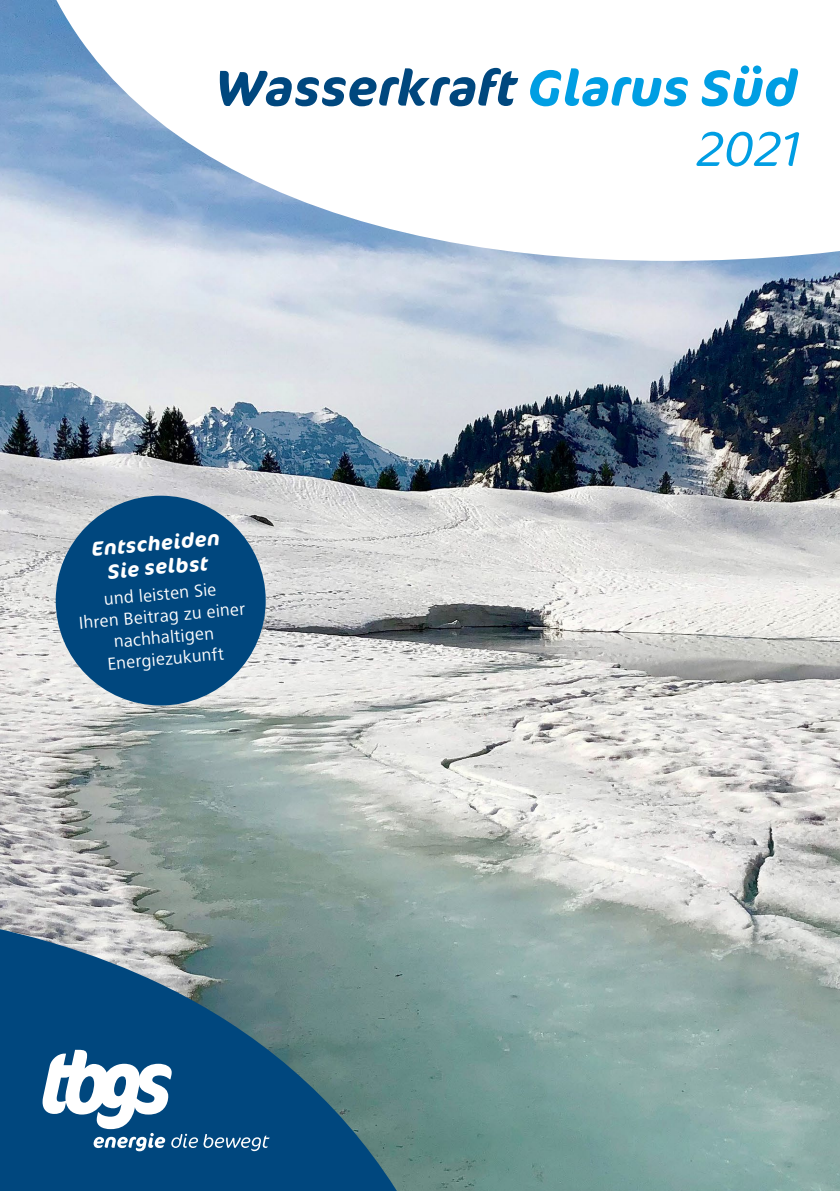
<style>
.page{position:relative;width:840px;height:1191px;background:#fff}
.page>*{position:absolute;margin:0;border:0;box-sizing:border-box;transform-origin:0 0}
.t1{font:italic 700 50.2px/60.4px "Cocon OT";color:#00477e;text-align:right}
.t2{font:italic 700 20px/24px "Cocon OT";color:#fff;text-align:center}
.t3{font:18px/21.6px "Frutiger Next LT";color:#fff;text-align:center}
.s1{color:#009ee3}
.s2{font-weight:300;color:#009ee3}
</style>
<div class="page">
<img style="left:0;top:0;width:839px;height:1191px">
<svg style="left:16px;top:0;width:823px;height:261px"></svg>
<svg style="left:0;top:903px;width:505px;height:288px;background:#4d788a"></svg>
<svg style="left:43px;top:1049px;width:226px;height:102px"></svg>
<div style="left:56px;top:495px;width:209px;height:210px;background:#00477e;border-radius:50%"></div>
<h1 class="t1" style="left:215px;top:59px;width:583px">Wasserkraft <span class="s1">Glarus Süd<br></span><span class="s2">2021</span></h1>
<p class="t2" style="left:91px;top:537px;width:130px;rotate:-5deg">Entscheiden<br>Sie selbst</p>
<p class="t3" style="left:76px;top:590px;width:168px;rotate:-5deg">und leisten Sie<br>Ihren Beitrag zu einer nachhaltigen<br>Energiezukunft</p>
</div>
